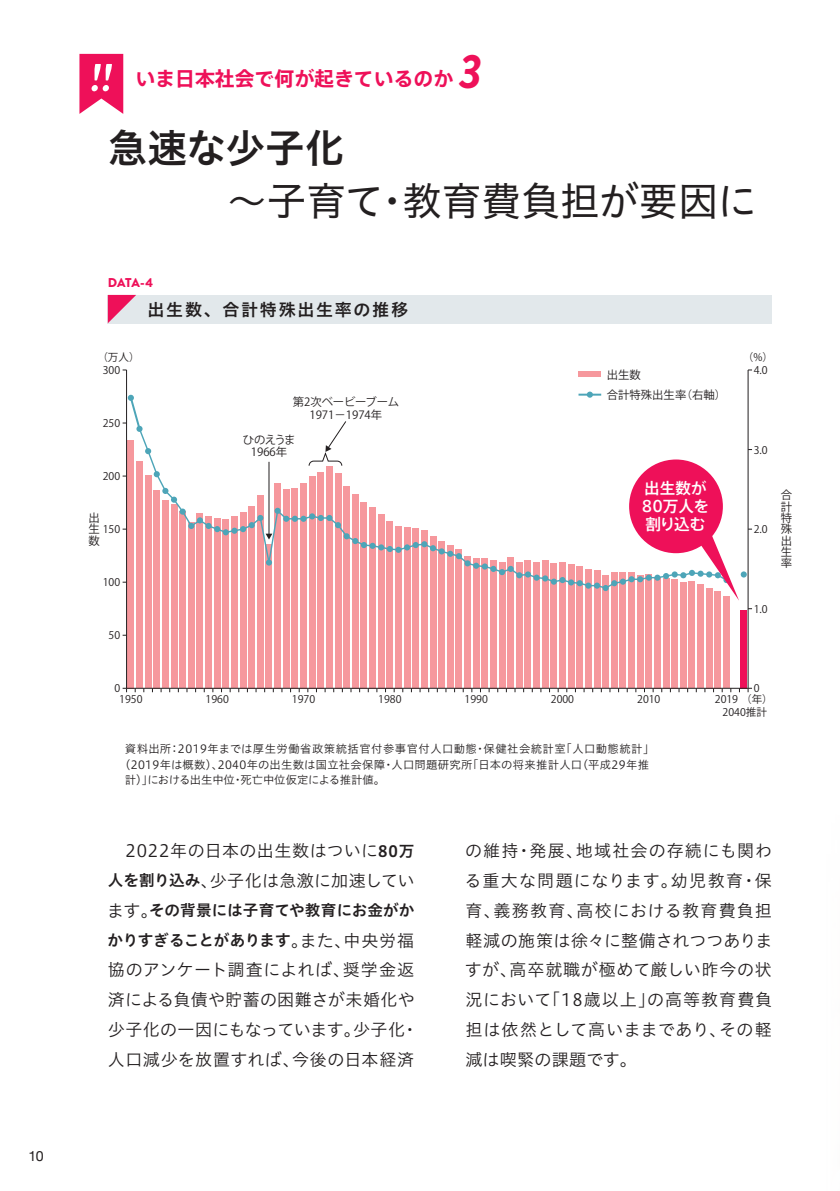
<style>
.page{position:relative;width:840px;height:1191px;background:#fff}
.page>*{position:absolute;margin:0;border:0;box-sizing:border-box;transform-origin:0 0}
.t1{font:italic 700 48.2px "Brandon Grotesque";color:#ee1059}
.t2{font:39.6px "Hiragino UD Sans Std N W4";letter-spacing:-.005em;color:#231f20}
.t3{font:39.6px "Hiragino UD Sans Std N W6";color:#231f20}
.t4{font:700 19.8px "Axis Std";color:#ee1059}
.t5{font:17px/29.8px "Hiragino UD Sans Std N W3";letter-spacing:.025em;color:#231f20}
.t6{font:17px "Hiragino UD Sans Std N W6";letter-spacing:.1em;color:#231f20}
.t7{font:15.6px/29.8px "Hiragino UD Sans Std N W6";letter-spacing:-.01em;color:#231f20}
.t8{font:500 15.6px/18.4px "Axis Std";color:#fff}
.t9{font:14.2px "Helvetica Neue";color:#231f20}
.t10{font:900 12.8px "Brandon Grotesque";color:#ee1059}
.t11{font:11.4px "Hiragino UD Sans Std N W3";letter-spacing:.025em;color:#231f20}
.t12{font:11.4px/11.4px "Koz Go Pr 6 N";color:#231f20;text-align:center}
.t13{font:11.4px "Hiragino UD Sans Std N W3";letter-spacing:-.015em;color:#231f20}
.t14{font:10.6px "Koz Go Pr 6 N";color:#231f20}
.s1{font-size:11.4px}
.s2{font-family:"Hiragino UD Sans Std N W6";font-size:15.6px}
.s3{font-family:"Hiragino UD Sans Std N W3";font-size:17px}
</style>
<div class="page">
<div style="left:578px;top:371px;width:23px;height:6px;background:#f6989d"></div>
<hr style="left:578px;top:394px;width:23px;height:2px;background:#4da5b8">
<div style="left:586px;top:391px;width:6px;height:7px;background:#4da5b8;border-radius:50%"></div>
<div style="left:128px;top:440px;width:6px;height:248px;background:#f6989d"></div>
<div style="left:136px;top:461px;width:6px;height:227px;background:#f6989d"></div>
<div style="left:145px;top:475px;width:6px;height:213px;background:#f6989d"></div>
<div style="left:153px;top:490px;width:7px;height:198px;background:#f6989d"></div>
<div style="left:162px;top:500px;width:6px;height:188px;background:#f6989d"></div>
<div style="left:171px;top:504px;width:6px;height:184px;background:#f6989d"></div>
<div style="left:179px;top:511px;width:7px;height:177px;background:#f6989d"></div>
<div style="left:188px;top:522px;width:6px;height:166px;background:#f6989d"></div>
<div style="left:197px;top:513px;width:6px;height:175px;background:#f6989d"></div>
<div style="left:205px;top:516px;width:6px;height:172px;background:#f6989d"></div>
<div style="left:214px;top:518px;width:6px;height:170px;background:#f6989d"></div>
<div style="left:222px;top:519px;width:7px;height:169px;background:#f6989d"></div>
<div style="left:231px;top:516px;width:6px;height:172px;background:#f6989d"></div>
<div style="left:240px;top:512px;width:6px;height:176px;background:#f6989d"></div>
<div style="left:248px;top:506px;width:7px;height:182px;background:#f6989d"></div>
<div style="left:257px;top:495px;width:6px;height:193px;background:#f6989d"></div>
<div style="left:266px;top:544px;width:6px;height:144px;background:#f6989d"></div>
<div style="left:274px;top:483px;width:6px;height:205px;background:#f6989d"></div>
<div style="left:283px;top:489px;width:6px;height:199px;background:#f6989d"></div>
<div style="left:291px;top:488px;width:7px;height:200px;background:#f6989d"></div>
<div style="left:300px;top:483px;width:6px;height:205px;background:#f6989d"></div>
<div style="left:309px;top:476px;width:6px;height:212px;background:#f6989d"></div>
<div style="left:317px;top:472px;width:7px;height:216px;background:#f6989d"></div>
<div style="left:326px;top:466px;width:6px;height:222px;background:#f6989d"></div>
<div style="left:335px;top:473px;width:6px;height:215px;background:#f6989d"></div>
<div style="left:343px;top:486px;width:6px;height:202px;background:#f6989d"></div>
<div style="left:352px;top:494px;width:6px;height:194px;background:#f6989d"></div>
<div style="left:360px;top:502px;width:7px;height:186px;background:#f6989d"></div>
<div style="left:369px;top:507px;width:6px;height:181px;background:#f6989d"></div>
<div style="left:378px;top:514px;width:6px;height:174px;background:#f6989d"></div>
<div style="left:386px;top:521px;width:7px;height:167px;background:#f6989d"></div>
<div style="left:395px;top:526px;width:6px;height:162px;background:#f6989d"></div>
<div style="left:404px;top:527px;width:6px;height:161px;background:#f6989d"></div>
<div style="left:412px;top:528px;width:6px;height:160px;background:#f6989d"></div>
<div style="left:421px;top:530px;width:6px;height:158px;background:#f6989d"></div>
<div style="left:429px;top:536px;width:7px;height:152px;background:#f6989d"></div>
<div style="left:438px;top:541px;width:6px;height:147px;background:#f6989d"></div>
<div style="left:447px;top:545px;width:6px;height:143px;background:#f6989d"></div>
<div style="left:455px;top:549px;width:6px;height:139px;background:#f6989d"></div>
<div style="left:464px;top:556px;width:6px;height:132px;background:#f6989d"></div>
<div style="left:473px;top:558px;width:6px;height:130px;background:#f6989d"></div>
<div style="left:481px;top:558px;width:6px;height:130px;background:#f6989d"></div>
<div style="left:490px;top:560px;width:6px;height:128px;background:#f6989d"></div>
<div style="left:498px;top:562px;width:7px;height:126px;background:#f6989d"></div>
<div style="left:507px;top:557px;width:6px;height:131px;background:#f6989d"></div>
<div style="left:516px;top:562px;width:6px;height:126px;background:#f6989d"></div>
<div style="left:524px;top:560px;width:6px;height:128px;background:#f6989d"></div>
<div style="left:533px;top:562px;width:6px;height:126px;background:#f6989d"></div>
<div style="left:542px;top:560px;width:6px;height:128px;background:#f6989d"></div>
<div style="left:550px;top:563px;width:6px;height:125px;background:#f6989d"></div>
<div style="left:559px;top:562px;width:6px;height:126px;background:#f6989d"></div>
<div style="left:567px;top:564px;width:7px;height:124px;background:#f6989d"></div>
<div style="left:576px;top:566px;width:6px;height:122px;background:#f6989d"></div>
<div style="left:585px;top:569px;width:6px;height:119px;background:#f6989d"></div>
<div style="left:593px;top:570px;width:6px;height:118px;background:#f6989d"></div>
<div style="left:602px;top:575px;width:6px;height:113px;background:#f6989d"></div>
<div style="left:610px;top:572px;width:7px;height:116px;background:#f6989d"></div>
<div style="left:619px;top:572px;width:6px;height:116px;background:#f6989d"></div>
<div style="left:628px;top:572px;width:6px;height:116px;background:#f6989d"></div>
<div style="left:636px;top:575px;width:7px;height:113px;background:#f6989d"></div>
<div style="left:645px;top:574px;width:6px;height:114px;background:#f6989d"></div>
<div style="left:654px;top:577px;width:6px;height:111px;background:#f6989d"></div>
<div style="left:662px;top:578px;width:6px;height:110px;background:#f6989d"></div>
<div style="left:671px;top:579px;width:6px;height:109px;background:#f6989d"></div>
<div style="left:679px;top:582px;width:7px;height:106px;background:#f6989d"></div>
<div style="left:688px;top:581px;width:6px;height:107px;background:#f6989d"></div>
<div style="left:697px;top:584px;width:6px;height:104px;background:#f6989d"></div>
<div style="left:705px;top:588px;width:7px;height:100px;background:#f6989d"></div>
<div style="left:714px;top:591px;width:6px;height:97px;background:#f6989d"></div>
<div style="left:723px;top:596px;width:6px;height:92px;background:#f6989d"></div>
<div style="left:740px;top:610px;width:6px;height:78px;background:#ee1059"></div>
<hr style="left:747px;top:370px;width:1px;height:318px;background:#231f20">
<hr style="left:126px;top:688px;width:621px;height:1px;background:#231f20">
<hr style="left:126px;top:370px;width:1px;height:318px;background:#231f20">
<svg style="left:122px;top:395px;width:526px;height:196px"></svg>
<div style="left:628px;top:459px;width:94px;height:94px;background:#ee1059;border-radius:50%"></div>
<svg style="left:648px;top:529px;width:103px;height:71px"></svg>
<svg style="left:79px;top:54px;width:44px;height:60px"></svg>
<div style="left:108px;top:295px;width:663px;height:28px;background:#e2e8eb"></div>
<svg style="left:108px;top:295px;width:28px;height:28px"></svg>
<p class="t9" style="left:28px;top:1145px;width:17px">10</p>
<h1 class="t1" style="left:458px;top:38px;width:25px">3</h1>
<p class="t4" style="left:135px;top:63px;width:319px">いま日本社会で何が起きているのか</p>
<h2 class="t3" style="left:108px;top:117px;width:238px">急速な少子化</h2>
<h2 class="t2" style="left:108px;top:171px;width:650px">　　　～子育て・教育費負担が要因に</h2>
<p class="t10" style="left:108px;top:274px;width:47px">DATA-4</p>
<p class="t6" style="left:147px;top:296px;width:262px">出生数、合計特殊出生率の推移</p>
<p class="t14" style="left:97px;top:351px;width:44px">（万人）</p>
<p class="t14" style="left:742px;top:351px;width:32px">（%）</p>
<p class="t14" style="left:103px;top:364px;width:19px">300</p>
<p class="t14" style="left:103px;top:417px;width:19px">250</p>
<p class="t14" style="left:103px;top:470px;width:19px">200</p>
<p class="t12" style="left:88px;top:512px;width:12px">出</p>
<p class="t14" style="left:88px;top:523px;width:33px"><span class="s1">生</span> 150</p>
<p class="t12" style="left:88px;top:535px;width:13px">数</p>
<p class="t14" style="left:103px;top:576px;width:19px">100</p>
<p class="t14" style="left:108px;top:629px;width:13px">50</p>
<p class="t12" style="left:292px;top:396px;width:108px;line-height:12.8px">第2次ベービーブーム<br>1971－1974年</p>
<p class="t12" style="left:243px;top:433px;width:54px;line-height:12.8px">ひのえうま<br>1966年</p>
<p class="t12" style="left:606px;top:364px;width:121px;line-height:20.4px;text-align:left">出生数<br>合計特殊出生率（右軸）</p>
<p class="t8" style="left:641px;top:477px;width:69px">出生数が<br>80万人を割り込む</p>
<p class="t14" style="left:753px;top:364px;width:15px">4.0</p>
<p class="t14" style="left:753px;top:443px;width:15px">3.0</p>
<p class="t14" style="left:753px;top:523px;width:15px">2.0</p>
<p class="t14" style="left:753px;top:603px;width:15px">1.0</p>
<p class="t12" style="left:780px;top:490px;width:13px;text-align:justify">合計特殊出生率</p>
<p class="t14" style="left:114px;top:682px;width:7px">0</p>
<p class="t14" style="left:753px;top:682px;width:7px">0</p>
<p class="t14" style="left:119px;top:692px;width:25px">1950</p>
<p class="t14" style="left:205px;top:692px;width:25px">1960</p>
<p class="t14" style="left:292px;top:692px;width:25px">1970</p>
<p class="t14" style="left:378px;top:692px;width:25px">1980</p>
<p class="t14" style="left:464px;top:692px;width:25px">1990</p>
<p class="t14" style="left:550px;top:692px;width:25px">2000</p>
<p class="t14" style="left:636px;top:692px;width:25px">2010</p>
<p class="t14" style="left:714px;top:692px;width:59px">2019 （年）</p>
<p class="t11" style="left:125px;top:740px;width:530px">資料出所：2019年までは厚生労働省政策統括官付参事官付人口動態・保健社会統計室「人口動態統計」</p>
<p class="t11" style="left:119px;top:755px;width:531px">（2019年は概数）、2040年の出生数は国立社会保障・人口問題研究所「日本の将来推計人口（平成29年推</p>
<p class="t13" style="left:125px;top:771px;width:261px">計）」における出生中位・死亡中位仮定による推計値。</p>
<p class="t14" style="left:722px;top:706px;width:46px">2040推計</p>
<p class="t5" style="left:108px;top:835px;width:308px">　2022年の日本の出生数はついに<span class="s2">80万人を割り込み</span>、少子化は急激に加速してい</p>
<p class="t7" style="left:107px;top:894px;width:308px"><span class="s3">ます。</span>その背景には子育てや教育にお金がかかりすぎることがあります<span class="s3">。また、中央労福</span></p>
<p class="t5" style="left:108px;top:954px;width:312px">協のアンケート調査によれば、奨学金返済による負債や貯蓄の困難さが未婚化や少子化の一因にもなっています。少子化・人口減少を放置すれば、今後の日本経済</p>
<p class="t5" style="left:464px;top:835px;width:309px;text-align:justify">の維持・発展、地域社会の存続にも関わる重大な問題になります。幼児教育・保育、義務教育、高校における教育費負担軽減の施策は徐々に整備されつつありますが、高卒就職が極めて厳しい昨今の状況において「18歳以上」の高等教育費負担は依然として高いままであり、その軽減は喫緊の課題です。</p>
</div>
